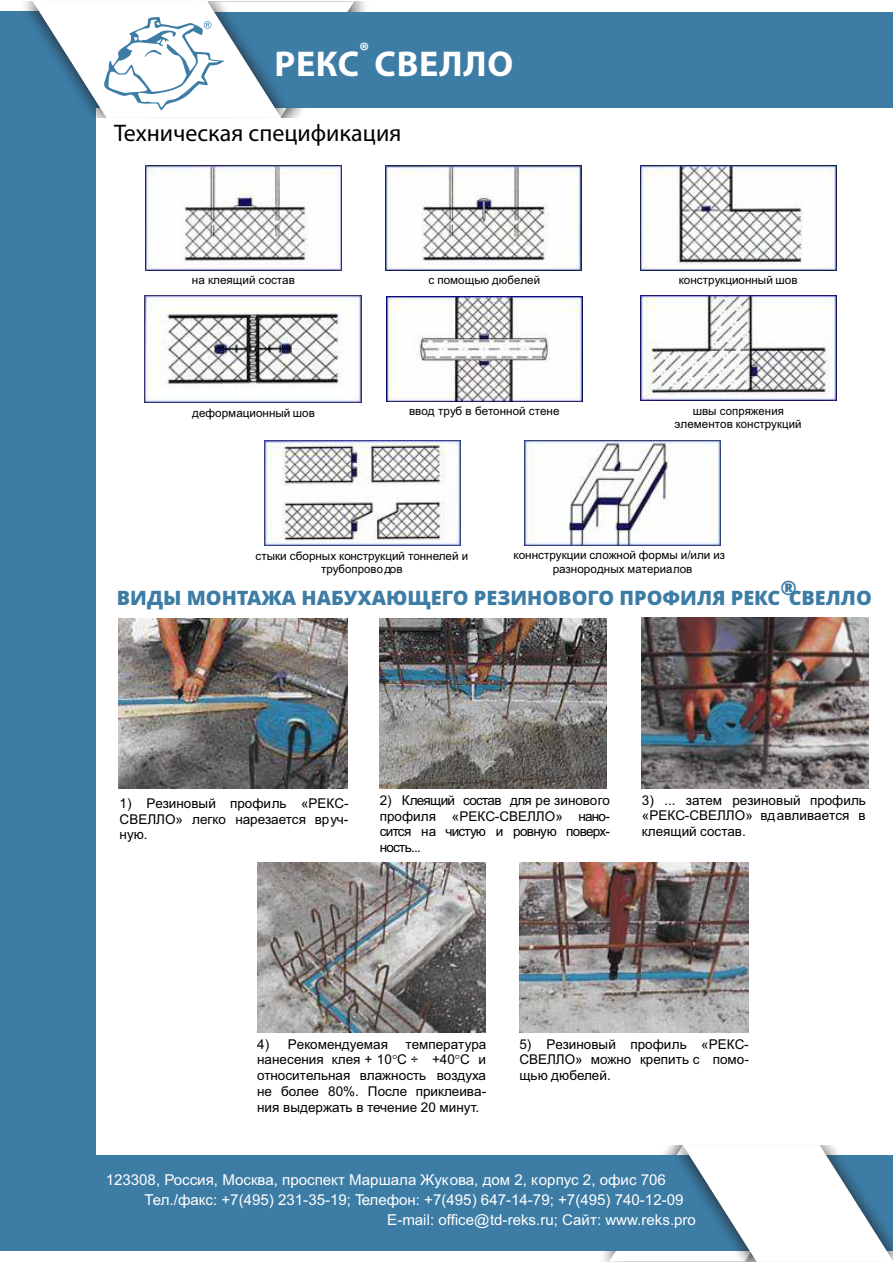
<style>
.page{position:relative;width:893px;height:1263px;background:#fff}
.page>*{position:absolute;margin:0;border:0;box-sizing:border-box;transform-origin:0 0}
.t1{font:700 36px "Myriad Pro";letter-spacing:.02em;color:#fff}
.t2{font:24px "Myriad Pro";color:#000}
.t3{font:700 22.5px "Myriad Pro";color:#fff}
.t4{font:800 19.8px "Open Sans";color:#3c7ca5}
.t5{font:15px "Arial";color:#fff}
.t6{font:13.5px/15.6px "Arial";color:#000;text-align:justify}
.t7{font:11.7px/13.5px "Arial";color:#000;text-align:center}
.s1{font-family:"Times New Roman"}
</style>
<div class="page">
<div style="left:0;top:12px;width:96px;height:1237px;background:#3c7ca5"></div>
<div style="left:0;top:1156px;width:893px;height:95px;background:#3c7ca5"></div>
<svg style="left:609px;top:1145px;width:284px;height:117px"></svg>
<div style="left:0;top:12px;width:893px;height:95px;background:#3c7ca5"></div>
<svg style="left:32px;top:1px;width:322px;height:117px"></svg>
<img style="left:145px;top:165px;width:196px;height:105px">
<img style="left:640px;top:165px;width:196px;height:105px">
<img style="left:386px;top:296px;width:196px;height:105px">
<img style="left:264px;top:441px;width:196px;height:105px">
<img style="left:386px;top:165px;width:196px;height:105px">
<img style="left:144px;top:296px;width:218px;height:106px">
<img style="left:640px;top:296px;width:196px;height:104px">
<img style="left:524px;top:440px;width:196px;height:105px">
<img style="left:520px;top:862px;width:228px;height:170px">
<img style="left:258px;top:862px;width:228px;height:170px">
<img style="left:641px;top:618px;width:228px;height:170px">
<img style="left:380px;top:618px;width:226px;height:170px">
<img style="left:118px;top:618px;width:230px;height:171px">
<h3 class="t3" style="left:359px;top:41px;width:12px">®</h3>
<h1 class="t1" style="left:274px;top:49px;width:240px">РЕКС СВЕЛЛО</h1>
<h2 class="t2" style="left:114px;top:123px;width:289px">Техническая спецификация</h2>
<p class="t7" style="left:428px;top:275px;width:113px">с помощью дюбелей</p>
<p class="t7" style="left:192px;top:275px;width:105px">на клеящий состав</p>
<p class="t7" style="left:679px;top:275px;width:120px">конструкционный шов</p>
<p class="t7" style="left:409px;top:405px;width:152px">ввод труб в бетонной стене</p>
<p class="t7" style="left:192px;top:407px;width:124px">деформационный шов</p>
<p class="t7" style="left:675px;top:405px;width:129px">швы сопряжения элементов конструкций</p>
<p class="t7" style="left:256px;top:550px;width:214px">стыки сборных конструкций тоннелей и трубопроводов</p>
<p class="t7" style="left:514px;top:549px;width:213px">коннструкции сложной формы и/или из разнородных материалов</p>
<h3 class="t4" style="left:780px;top:580px;width:18px">®</h3>
<h3 class="t4" style="left:117px;top:590px;width:756px">ВИДЫ МОНТАЖА НАБУХАЮЩЕГО РЕЗИНОВОГО ПРОФИЛЯ РЕКС СВЕЛЛО</h3>
<p class="t6" style="left:120px;top:797px;width:230px">1) Резиновый профиль «РЕКС-СВЕЛЛО» легко нарезается вруч&shy;ную.</p>
<p class="t6" style="left:380px;top:794px;width:232px">2) Клеящий состав для ре зинового профиля «РЕКС-СВЕЛЛО» нано&shy;сится на чистую и ровную поверх&shy;ность...</p>
<p class="t6" style="left:642px;top:793px;width:226px">3) ... затем резиновый профиль «РЕКС-СВЕЛЛО» вдавливается в клеящий состав.</p>
<p class="t6" style="left:257px;top:1037px;width:132px">4) Рекомендуемая</p>
<p class="t6" style="left:257px;top:1037px;width:231px;text-indent:148px">температура нанесения клея + 10<span class="s1">°</span>С ÷ +40<span class="s1">°</span>С и относительная влажность воздуха не более 80%. После приклеива&shy;ния выдержать в течение 20 минут.</p>
<p class="t6" style="left:519px;top:1037px;width:231px">5) Резиновый профиль «РЕКС-СВЕЛЛО» можно крепить с помо&shy;щью дюбелей.</p>
<p class="t5" style="left:106px;top:1173px;width:562px">123308, Россия, Москва, проспект Маршала Жукова, дом 2, корпус 2, офис 706</p>
<p class="t5" style="left:145px;top:1194px;width:540px">Тел./факс: +7(495) 231-35-19; Телефон: +7(495) 647-14-79; +7(495) 740-12-09</p>
<p class="t5" style="left:387px;top:1214px;width:310px">E-mail: office@td-reks.ru; Сайт: www.reks.pro</p>
</div>
